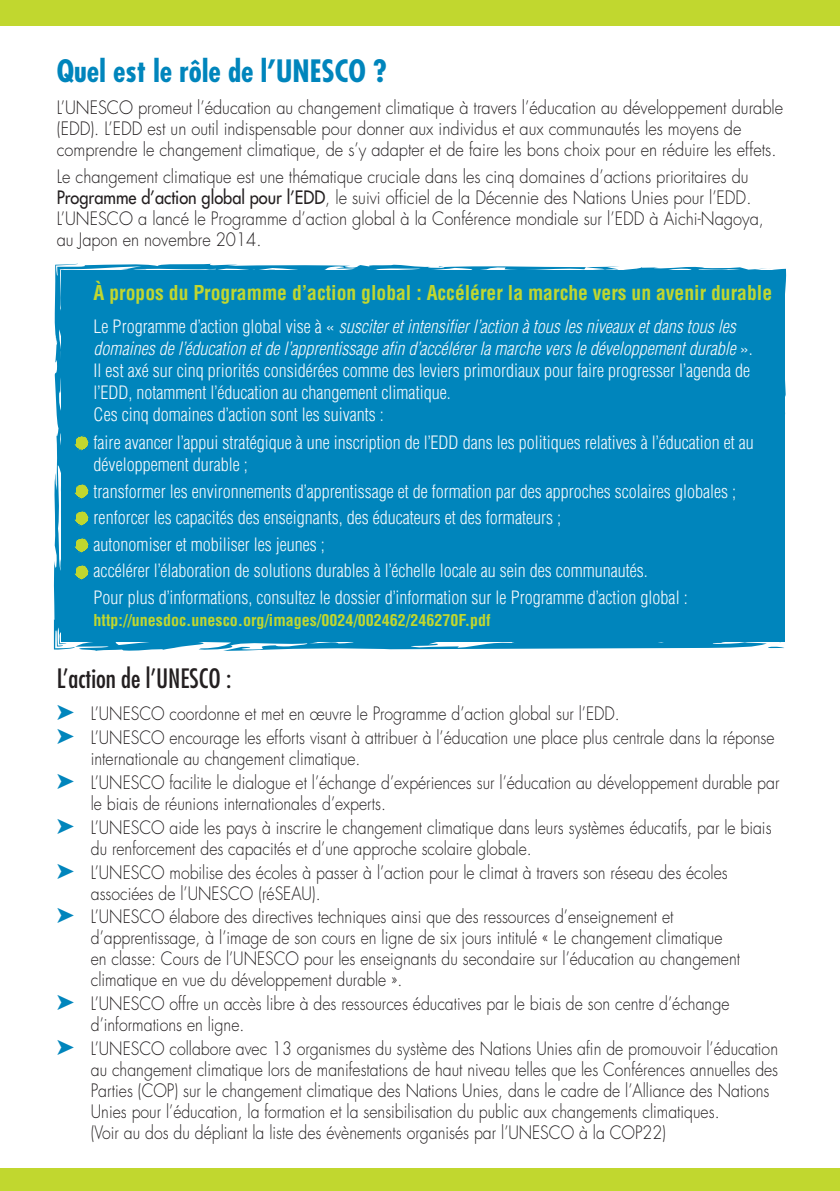
<style>
.page{position:relative;width:840px;height:1191px;background:#fff}
.page>*{position:absolute;margin:0;border:0;box-sizing:border-box;transform-origin:0 0}
.t1{font:700 condensed 30px "Futura Std";color:#0085bc}
.t2{font:condensed 26px "Futura Std";color:#231f20}
.t3{font:700 condensed 20px "Helvetica LT Std";color:#c1d72f}
.t4{font:300 18px/21px "Futura Std";color:#231f20;scale:.88 1}
.t5{font:300 condensed 18px/22px "Helvetica LT Std";color:#f3f8fc}
.t6{font:300 18px/21px "Futura Std";color:#231f20;scale:.91 1}
.t7{font:700 condensed 16px "Helvetica LT Std";color:#c1d72f}
.s1{font-weight:500}
.s2{font-style:italic}
.s3{color:#0085bc}
</style>
<div class="page">
<div style="left:61px;top:270px;width:722px;height:372px;background:#0085bc"></div>
<svg style="left:53px;top:263px;width:537px;height:386px"></svg>
<svg style="left:783px;top:364px;width:2px;height:108px"></svg>
<svg style="left:783px;top:334px;width:2px;height:24px"></svg>
<svg style="left:590px;top:266px;width:195px;height:56px"></svg>
<svg style="left:258px;top:269px;width:17px;height:3px"></svg>
<svg style="left:63px;top:273px;width:21px;height:10px"></svg>
<svg style="left:61px;top:362px;width:8px;height:29px"></svg>
<svg style="left:68px;top:625px;width:716px;height:26px"></svg>
<svg style="left:61px;top:399px;width:36px;height:191px"></svg>
<div style="left:0;top:0;width:839px;height:26px;background:#c1d72f"></div>
<div style="left:0;top:1168px;width:839px;height:23px;background:#c1d72f"></div>
<h1 class="t1" style="left:57px;top:52px;width:331px">Quel est le rôle de l’UNESCO ?</h1>
<p class="t6" style="left:57px;top:98px;width:799px">L’UNESCO promeut l’éducation au changement climatique à travers l’éducation au développement durable (EDD). L’EDD est un outil indispensable pour donner aux individus et aux communautés les moyens de comprendre le changement climatique, de s’y adapter et de faire les bons choix pour en réduire les effets.</p>
<p class="t6" style="left:57px;top:166px;width:778px">Le changement climatique est une thématique cruciale dans les cinq domaines d’actions prioritaires du <span class="s1">Programme d’action global pour l’EDD</span>, le suivi officiel de la Décennie des Nations Unies pour l’EDD.<br>L’UNESCO a lancé le Programme d’action global à la Conférence mondiale sur l’EDD à Aichi-Nagoya, au Japon en novembre 2014.</p>
<p class="t3" style="left:94px;top:280px;width:679px">À propos du Programme d’action global : Accélérer la marche vers un avenir durable</p>
<p class="t5" style="left:94px;top:316px;width:660px">Le Programme d’action global vise à « <span class="s2">susciter et intensifier l’action à tous les niveaux et dans tous les domaines de l’éducation et de l’apprentissage afin d’accélérer la marche vers le développement durable</span> ».<br>Il est axé sur cinq priorités considérées comme des leviers primordiaux pour faire progresser l’agenda de l’EDD, notamment l’éducation au changement climatique.<br>Ces cinq domaines d’action sont les suivants :</p>
<p class="t5" style="left:94px;top:431px;width:661px">faire avancer l’appui stratégique à une inscription de l’EDD dans les politiques relatives à l’éducation et au développement durable ;</p>
<p class="t5" style="left:94px;top:477px;width:643px;line-height:26.6px">transformer les environnements d’apprentissage et de formation par des approches scolaires globales ; renforcer les capacités des enseignants, des éducateurs et des formateurs ;<br>autonomiser et mobiliser les jeunes ;<br>accélérer l’élaboration de solutions durables à l’échelle locale au sein des communautés.<br>Pour plus d’informations, consultez le dossier d’information sur le Programme d’action global :</p>
<p class="t7" style="left:94px;top:610px;width:398px">http://unesdoc.unesco.org/images/0024/002462/246270F.pdf</p>
<h2 class="t2" style="left:57px;top:662px;width:176px">L’action de l’UNESCO :</h2>
<p class="t4" style="left:57px;top:702px;width:816px;line-height:23.8px"><span class="s3">➤</span> L’UNESCO coordonne et met en œuvre le Programme d’action global sur l’EDD.<br><span class="s3">➤</span> L’UNESCO encourage les efforts visant à attribuer à l’éducation une place plus centrale dans la réponse</p>
<p class="t4" style="left:57px;top:747px;width:822px;line-height:23.8px;text-indent:34px">internationale au changement climatique.<br><span class="s3">➤</span> L’UNESCO facilite le dialogue et l’échange d’expériences sur l’éducation au développement durable par</p>
<p class="t4" style="left:57px;top:792px;width:813px;line-height:23.8px;text-indent:34px">le biais de réunions internationales d’experts.<br><span class="s3">➤</span> L’UNESCO aide les pays à inscrire le changement climatique dans leurs systèmes éducatifs, par le biais</p>
<p class="t4" style="left:57px;top:837px;width:763px;line-height:23.8px;text-indent:34px">du renforcement des capacités et d’une approche scolaire globale.<br><span class="s3">➤</span> L’UNESCO mobilise des écoles à passer à l’action pour le climat à travers son réseau des écoles</p>
<p class="t4" style="left:57px;top:881px;width:702px;line-height:23.8px;text-indent:34px">associées de l’UNESCO (réSEAU).<br><span class="s3">➤</span> L’UNESCO élabore des directives techniques ainsi que des ressources d’enseignement et</p>
<p class="t4" style="left:91px;top:928px;width:739px">d’apprentissage, à l’image de son cours en ligne de six jours intitulé « Le changement climatique en classe: Cours de l’UNESCO pour les enseignants du secondaire sur l’éducation au changement climatique en vue du développement durable ».</p>
<p class="t4" style="left:91px;top:993px;width:726px;text-indent:-34px"><span class="s3">➤</span> L’UNESCO offre un accès libre à des ressources éducatives par le biais de son centre d’échange d’informations en ligne.</p>
<p class="t4" style="left:91px;top:1038px;width:782px;text-indent:-34px"><span class="s3">➤</span> L’UNESCO collabore avec 13 organismes du système des Nations Unies afin de promouvoir l’éducation au changement climatique lors de manifestations de haut niveau telles que les Conférences annuelles des Parties (COP) sur le changement climatique des Nations Unies, dans le cadre de l’Alliance des Nations Unies pour l’éducation, la formation et la sensibilisation du public aux changements climatiques.<br>(Voir au dos du dépliant la liste des évènements organisés par l’UNESCO à la COP22)</p>
</div>
